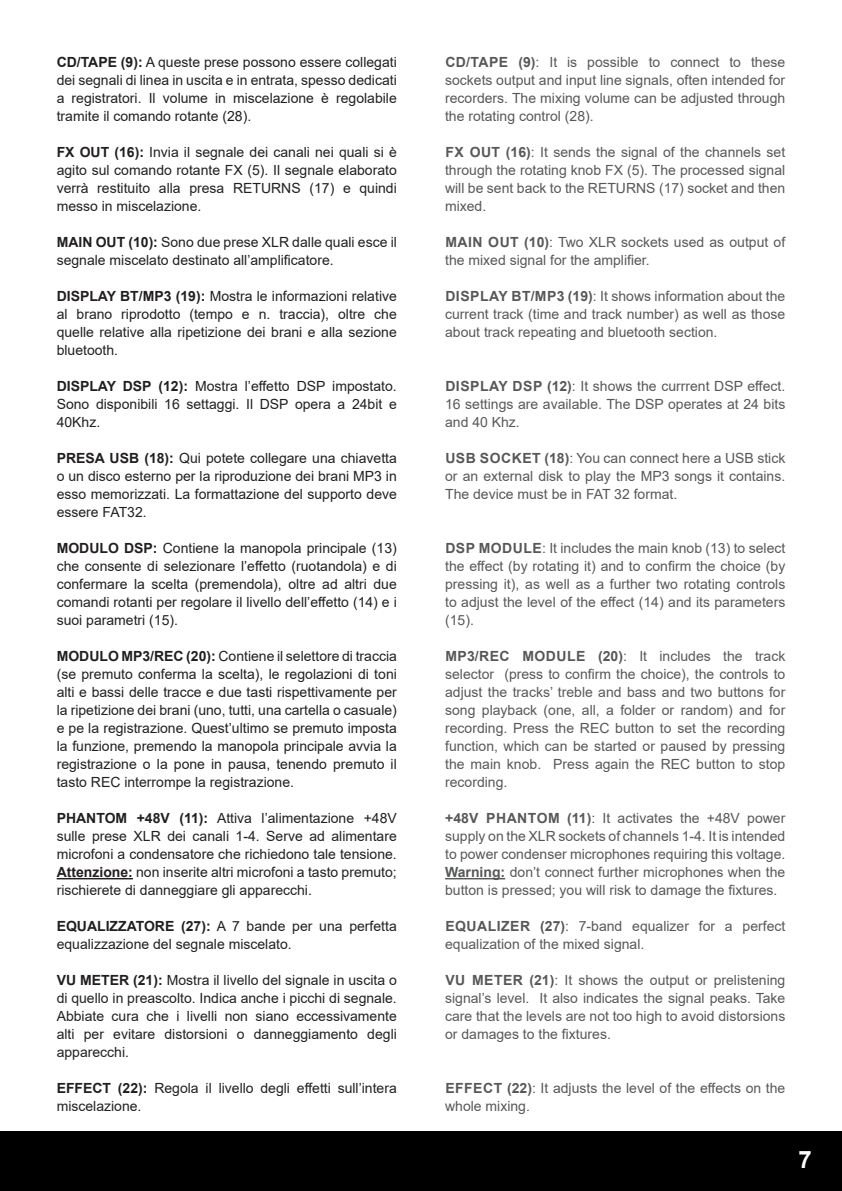
<style>
.page{position:relative;width:842px;height:1191px;background:#fff}
.page>*{position:absolute;margin:0;border:0;box-sizing:border-box;transform-origin:0 0}
.t1{font:700 24px "Arial";color:#fff}
.t2{font:14px/18px "Arial";color:#231f20;text-align:justify}
.t3{font:14px/18px "Arial";color:#57585a;text-align:justify}
.s1{font-weight:700}
</style>
<div class="page">
<div style="left:0;top:1131px;width:842px;height:60px;background:#000"></div>
<hr style="left:57px;top:878px;width:76px;height:1px;background:#231f20">
<hr style="left:445px;top:878px;width:60px;height:1px;background:#57585a">
<p class="t2" style="left:57px;top:53px;width:342px"><span class="s1">CD/TAPE (9):</span> A queste prese possono essere collegati dei segnali di linea in uscita e in entrata, spesso dedicati a registratori. Il volume in miscelazione è regolabile tramite il comando rotante (28).</p>
<p class="t2" style="left:57px;top:143px;width:342px"><span class="s1">FX OUT (16):</span> Invia il segnale dei canali nei quali si è agito sul comando rotante FX (5). Il segnale elaborato verrà restituito alla presa RETURNS (17) e quindi messo in miscelazione.</p>
<p class="t2" style="left:57px;top:233px;width:342px"><span class="s1">MAIN OUT (10):</span> Sono due prese XLR dalle quali esce il segnale miscelato destinato all’amplificatore.</p>
<p class="t2" style="left:57px;top:287px;width:342px"><span class="s1">DISPLAY BT/MP3 (19):</span> Mostra le informazioni relative al brano riprodotto (tempo e n. traccia), oltre che quelle relative alla ripetizione dei brani e alla sezione bluetooth.</p>
<p class="t2" style="left:57px;top:377px;width:342px"><span class="s1">DISPLAY DSP (12):</span> Mostra l’effetto DSP impostato.<br>Sono disponibili 16 settaggi. Il DSP opera a 24bit e 40Khz.</p>
<p class="t2" style="left:57px;top:449px;width:342px"><span class="s1">PRESA USB (18):</span> Qui potete collegare una chiavetta o un disco esterno per la riproduzione dei brani MP3 in esso memorizzati. La formattazione del supporto deve essere FAT32.</p>
<p class="t2" style="left:57px;top:539px;width:342px"><span class="s1">MODULO DSP:</span> Contiene la manopola principale (13) che consente di selezionare l’effetto (ruotandola) e di confermare la scelta (premendola), oltre ad altri due comandi rotanti per regolare il livello dell’effetto (14) e i suoi parametri (15).</p>
<p class="t2" style="left:57px;top:647px;width:342px"><span class="s1">MODULO MP3/REC (20):</span> Contiene il selettore di traccia (se premuto conferma la scelta), le regolazioni di toni alti e bassi delle tracce e due tasti rispettivamente per la ripetizione dei brani (uno, tutti, una cartella o casuale) e pe la registrazione. Quest’ultimo se premuto imposta la funzione, premendo la manopola principale avvia la registrazione o la pone in pausa, tenendo premuto il tasto REC interrompe la registrazione.</p>
<p class="t2" style="left:57px;top:809px;width:342px"><span class="s1">PHANTOM +48V (11):</span> Attiva l’alimentazione +48V sulle prese XLR dei canali 1-4. Serve ad alimentare microfoni a condensatore che richiedono tale tensione.<br><span class="s1">Attenzione:</span> non inserite altri microfoni a tasto premuto; rischierete di danneggiare gli apparecchi.</p>
<p class="t2" style="left:57px;top:917px;width:342px"><span class="s1">EQUALIZZATORE (27):</span> A 7 bande per una perfetta equalizzazione del segnale miscelato.</p>
<p class="t2" style="left:57px;top:971px;width:342px"><span class="s1">VU METER (21):</span> Mostra il livello del signale in uscita o di quello in preascolto. Indica anche i picchi di segnale.<br>Abbiate cura che i livelli non siano eccessivamente alti per evitare distorsioni o danneggiamento degli apparecchi.</p>
<p class="t2" style="left:57px;top:1079px;width:342px"><span class="s1">EFFECT (22):</span> Regola il livello degli effetti sull’intera miscelazione.</p>
<p class="t3" style="left:445px;top:53px;width:342px"><span class="s1">CD/TAPE (9)</span>: It is possible to connect to these sockets output and input line signals, often intended for recorders. The mixing volume can be adjusted through the rotating control (28).</p>
<p class="t3" style="left:445px;top:143px;width:342px"><span class="s1">FX OUT (16)</span>: It sends the signal of the channels set through the rotating knob FX (5). The processed signal will be sent back to the RETURNS (17) socket and then mixed.</p>
<p class="t3" style="left:445px;top:233px;width:342px"><span class="s1">MAIN OUT (10)</span>: Two XLR sockets used as output of the mixed signal for the amplifier.</p>
<p class="t3" style="left:445px;top:287px;width:342px"><span class="s1">DISPLAY BT/MP3 (19)</span>: It shows information about the current track (time and track number) as well as those about track repeating and bluetooth section.</p>
<p class="t3" style="left:445px;top:377px;width:342px"><span class="s1">DISPLAY DSP (12)</span>: It shows the currrent DSP effect.<br>16 settings are available. The DSP operates at 24 bits and 40 Khz.</p>
<p class="t3" style="left:445px;top:449px;width:342px"><span class="s1">USB SOCKET (18)</span>: You can connect here a USB stick or an external disk to play the MP3 songs it contains.<br>The device must be in FAT 32 format.</p>
<p class="t3" style="left:445px;top:539px;width:342px"><span class="s1">DSP MODULE</span>: It includes the main knob (13) to select the effect (by rotating it) and to confirm the choice (by pressing it), as well as a further two rotating controls to adjust the level of the effect (14) and its parameters (15).</p>
<p class="t3" style="left:445px;top:647px;width:342px"><span class="s1">MP3/REC MODULE (20)</span>: It includes the track selector (press to confirm the choice), the controls to adjust the tracks’ treble and bass and two buttons for song playback (one, all, a folder or random) and for recording. Press the REC button to set the recording function, which can be started or paused by pressing the main knob. Press again the REC button to stop recording.</p>
<p class="t3" style="left:445px;top:809px;width:342px"><span class="s1">+48V PHANTOM (11)</span>: It activates the +48V power supply on the XLR sockets of channels 1-4. It is intended to power condenser microphones requiring this voltage.<br><span class="s1">Warning:</span> don’t connect further microphones when the button is pressed; you will risk to damage the fixtures.</p>
<p class="t3" style="left:445px;top:917px;width:342px"><span class="s1">EQUALIZER (27)</span>: 7-band equalizer for a perfect equalization of the mixed signal.</p>
<p class="t3" style="left:445px;top:971px;width:342px"><span class="s1">VU METER (21)</span>: It shows the output or prelistening signal’s level. It also indicates the signal peaks. Take care that the levels are not too high to avoid distorsions or damages to the fixtures.</p>
<p class="t3" style="left:445px;top:1079px;width:342px"><span class="s1">EFFECT (22)</span>: It adjusts the level of the effects on the whole mixing.</p>
<h1 class="t1" style="left:799px;top:1143px;width:15px">7</h1>
</div>
